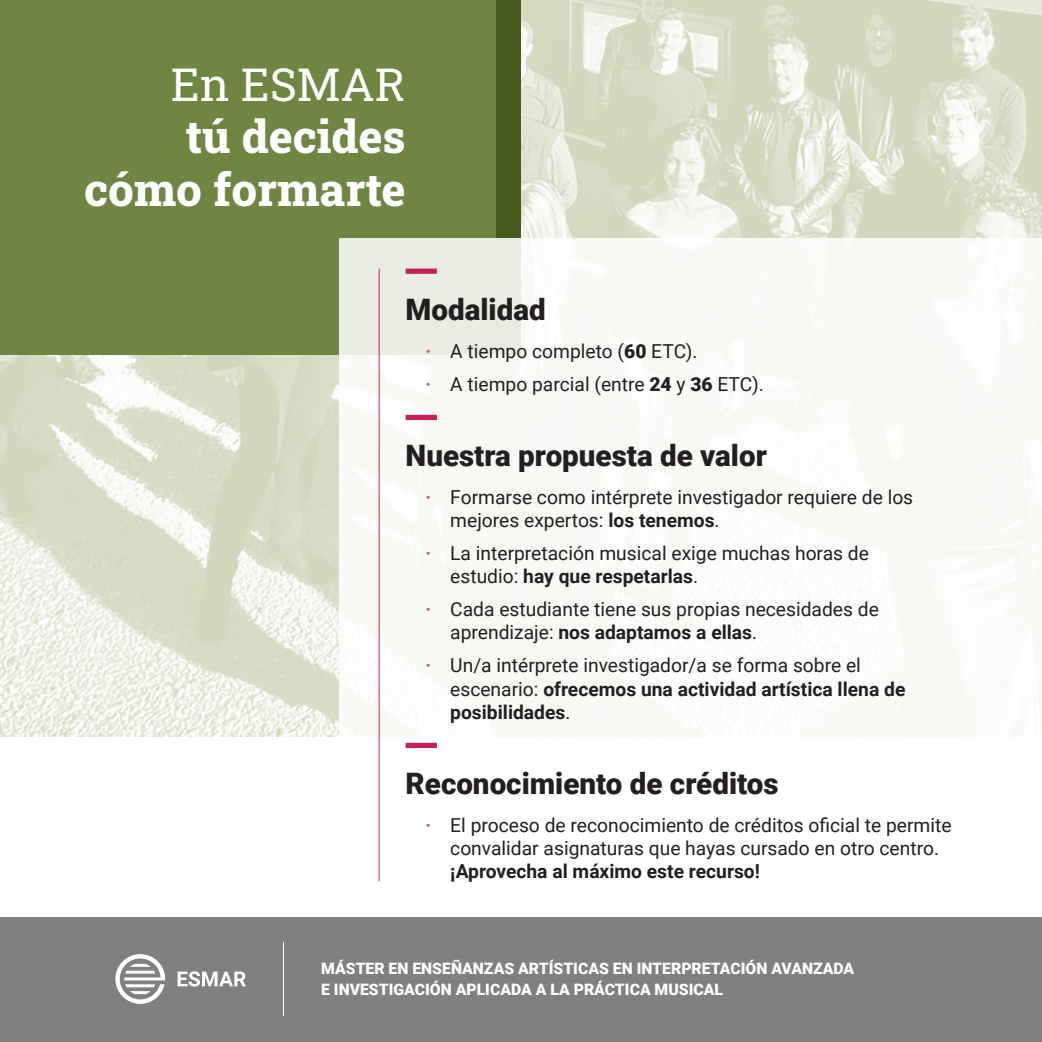
<style>
.page{position:relative;width:1042px;height:1042px;background:#fff}
.page>*{position:absolute;margin:0;border:0;box-sizing:border-box;transform-origin:0 0}
.t1{font:800 45.5px/52.5px "Roboto Slab";color:#fff;text-align:right}
.t2{font:45.5px "Roboto Slab";color:#fff}
.t3{font:900 29.57px "Roboto";color:#231f20}
.t4{font:19.25px/23.1px "Roboto";color:#231f20}
.t5{font:700 19.25px "Roboto";color:#231f20}
.t6{font:900 15.75px/21px "Roboto";color:#fff}
.s1{font-weight:700;color:#ce576f}
.s2{font-weight:900}
.s3{font-weight:700}
</style>
<div class="page">
<img style="left:0;top:0;width:1042px;height:737px">
<div style="left:0;top:0;width:521px;height:354px;background:#6f8643"></div>
<div style="left:496px;top:0;width:25px;height:238px;background:#475b1f"></div>
<svg style="left:339px;top:238px;width:703px;height:614px"></svg>
<hr style="left:379px;top:268px;width:1px;height:613px;background:#c52158">
<div style="left:406px;top:268px;width:31px;height:6px;background:#c52158"></div>
<div style="left:406px;top:415px;width:31px;height:5px;background:#c52158"></div>
<div style="left:406px;top:743px;width:31px;height:5px;background:#c52158"></div>
<div style="left:0;top:917px;width:1042px;height:125px;background:#808080"></div>
<svg style="left:115px;top:954px;width:50px;height:50px"></svg>
<svg style="left:178px;top:971px;width:68px;height:15px"></svg>
<hr style="left:283px;top:942px;width:1px;height:74px;background:#fff">
<h1 class="t2" style="left:171px;top:53px;width:236px">En ESMAR</h1>
<h1 class="t1" style="left:84px;top:109px;width:323px">tú decides cómo formarte</h1>
<h2 class="t3" style="left:406px;top:288px;width:142px">Modalidad</h2>
<p class="t4" style="left:425px;top:333px;width:340px;line-height:33.1px"><span class="s1">·</span> A tiempo completo (<span class="s2">60</span> ETC).<br><span class="s1">·</span> A tiempo parcial (entre <span class="s2">24</span> y <span class="s2">36</span> ETC).</p>
<h2 class="t3" style="left:406px;top:435px;width:363px">Nuestra propuesta de valor</h2>
<p class="t4" style="left:450px;top:485px;width:464px;text-indent:-25px"><span class="s1">·</span> Formarse como intérprete investigador requiere de los mejores expertos: <span class="s3">los tenemos</span>.</p>
<p class="t4" style="left:450px;top:541px;width:420px;text-indent:-25px"><span class="s1">·</span> La interpretación musical exige muchas horas de estudio: <span class="s3">hay que respetarlas</span>.</p>
<p class="t4" style="left:450px;top:597px;width:430px;text-indent:-25px"><span class="s1">·</span> Cada estudiante tiene sus propias necesidades de aprendizaje: <span class="s3">nos adaptamos a ellas</span>.</p>
<p class="t4" style="left:450px;top:653px;width:457px;text-indent:-25px"><span class="s1">·</span> Un/a intérprete investigador/a se forma sobre el escenario: <span class="s3">ofrecemos una actividad artística llena de posibilidades</span>.</p>
<h2 class="t3" style="left:406px;top:763px;width:374px">Reconocimiento de créditos</h2>
<p class="t4" style="left:450px;top:813px;width:503px;text-indent:-25px"><span class="s1">·</span> El proceso de reconocimiento de créditos oficial te permite convalidar asignaturas que hayas cursado en otro centro.</p>
<p class="t5" style="left:450px;top:858px;width:311px">¡Aprovecha al máximo este recurso!</p>
<p class="t6" style="left:321px;top:957px;width:535px">MÁSTER EN ENSEÑANZAS ARTÍSTICAS EN INTERPRETACIÓN AVANZADA<br>E INVESTIGACIÓN APLICADA A LA PRÁCTICA MUSICAL</p>
</div>
